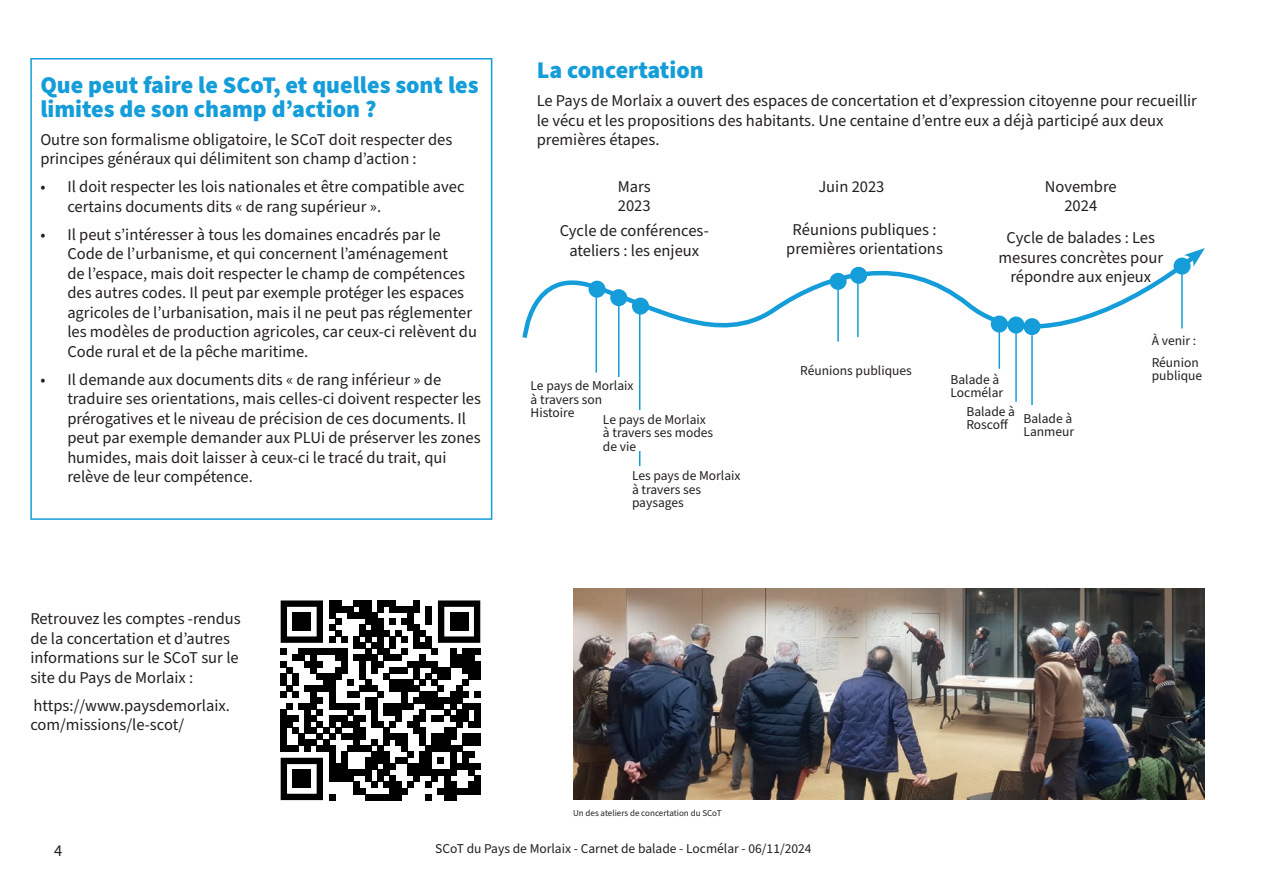
<style>
.page{position:relative;width:1263px;height:893px;background:#fff}
.page>*{position:absolute;margin:0;border:0;box-sizing:border-box;transform-origin:0 0}
.t1{font:900 24px/24px "Source Sans Pro";color:#149dd9}
.t2{font:16.5px/19.5px "Source Sans Pro";color:#231f20}
.t3{font:13.5px/13.5px "Source Sans Pro";color:#231f20}
.t4{font:9px "Source Sans Pro";color:#231f20}
</style>
<div class="page">
<div style="left:30px;top:58px;width:462px;height:462px;border:2px solid #149dd9"></div>
<img style="left:573px;top:588px;width:632px;height:212px">
<div style="left:383px;top:600px;width:7px;height:6px;background:#000001"></div>
<div style="left:383px;top:631px;width:7px;height:6px;background:#000001"></div>
<div style="left:383px;top:649px;width:7px;height:6px;background:#000001"></div>
<div style="left:383px;top:655px;width:7px;height:6px;background:#000001"></div>
<div style="left:383px;top:673px;width:7px;height:6px;background:#000001"></div>
<div style="left:383px;top:703px;width:7px;height:6px;background:#000001"></div>
<div style="left:383px;top:709px;width:7px;height:6px;background:#000001"></div>
<div style="left:383px;top:727px;width:7px;height:6px;background:#000001"></div>
<div style="left:281px;top:733px;width:6px;height:7px;background:#000001"></div>
<div style="left:299px;top:733px;width:6px;height:7px;background:#000001"></div>
<div style="left:317px;top:733px;width:6px;height:7px;background:#000001"></div>
<div style="left:329px;top:733px;width:6px;height:7px;background:#000001"></div>
<div style="left:341px;top:733px;width:6px;height:7px;background:#000001"></div>
<div style="left:347px;top:733px;width:6px;height:7px;background:#000001"></div>
<div style="left:353px;top:733px;width:6px;height:7px;background:#000001"></div>
<div style="left:359px;top:733px;width:6px;height:7px;background:#000001"></div>
<div style="left:383px;top:733px;width:7px;height:7px;background:#000001"></div>
<div style="left:390px;top:733px;width:6px;height:7px;background:#000001"></div>
<div style="left:396px;top:733px;width:6px;height:7px;background:#000001"></div>
<div style="left:402px;top:733px;width:6px;height:7px;background:#000001"></div>
<div style="left:420px;top:733px;width:6px;height:7px;background:#000001"></div>
<div style="left:432px;top:733px;width:6px;height:7px;background:#000001"></div>
<div style="left:438px;top:733px;width:6px;height:7px;background:#000001"></div>
<div style="left:444px;top:733px;width:6px;height:7px;background:#000001"></div>
<div style="left:450px;top:733px;width:6px;height:7px;background:#000001"></div>
<div style="left:462px;top:733px;width:6px;height:7px;background:#000001"></div>
<div style="left:468px;top:733px;width:6px;height:7px;background:#000001"></div>
<div style="left:474px;top:733px;width:6px;height:7px;background:#000001"></div>
<div style="left:383px;top:740px;width:7px;height:6px;background:#000001"></div>
<div style="left:383px;top:752px;width:7px;height:6px;background:#000001"></div>
<div style="left:383px;top:758px;width:7px;height:6px;background:#000001"></div>
<div style="left:383px;top:764px;width:7px;height:6px;background:#000001"></div>
<div style="left:383px;top:770px;width:7px;height:6px;background:#000001"></div>
<div style="left:383px;top:782px;width:7px;height:6px;background:#000001"></div>
<div style="left:383px;top:794px;width:7px;height:6px;background:#000001"></div>
<svg style="left:390px;top:740px;width:90px;height:60px"></svg>
<svg style="left:281px;top:600px;width:102px;height:133px"></svg>
<svg style="left:390px;top:600px;width:90px;height:133px"></svg>
<svg style="left:281px;top:740px;width:102px;height:60px"></svg>
<div style="left:293px;top:613px;width:18px;height:18px;background:#000001"></div>
<div style="left:450px;top:613px;width:18px;height:18px;background:#000001"></div>
<div style="left:293px;top:770px;width:18px;height:18px;background:#000001"></div>
<svg style="left:522px;top:257px;width:669px;height:107px"></svg>
<svg style="left:1184px;top:248px;width:21px;height:19px"></svg>
<div style="left:589px;top:281px;width:16px;height:16px;background:#149dd9;border-radius:50%"></div>
<div style="left:588px;top:281px;width:17px;height:17px;border:2px solid #149dd9;border-radius:50%"></div>
<div style="left:611px;top:290px;width:15px;height:15px;background:#149dd9;border-radius:50%"></div>
<div style="left:610px;top:289px;width:17px;height:17px;border:2px solid #149dd9;border-radius:50%"></div>
<hr style="left:595px;top:294px;width:2px;height:79px;background:#149dd9">
<div style="left:633px;top:298px;width:15px;height:16px;background:#149dd9;border-radius:50%"></div>
<div style="left:632px;top:298px;width:17px;height:17px;border:2px solid #149dd9;border-radius:50%"></div>
<hr style="left:618px;top:301px;width:1px;height:126px;background:#149dd9">
<hr style="left:639px;top:312px;width:1px;height:162px;background:#149dd9">
<div style="left:531px;top:377px;width:105px;height:40px;background:#fff"></div>
<div style="left:603px;top:410px;width:122px;height:41px;background:#fff"></div>
<div style="left:830px;top:274px;width:16px;height:15px;background:#149dd9;border-radius:50%"></div>
<div style="left:830px;top:273px;width:17px;height:17px;border:2px solid #149dd9;border-radius:50%"></div>
<hr style="left:837px;top:281px;width:2px;height:61px;background:#149dd9">
<hr style="left:857px;top:277px;width:2px;height:60px;background:#149dd9">
<div style="left:991px;top:316px;width:16px;height:16px;background:#149dd9;border-radius:50%"></div>
<div style="left:991px;top:316px;width:17px;height:17px;border:2px solid #149dd9;border-radius:50%"></div>
<div style="left:1008px;top:317px;width:16px;height:16px;background:#149dd9;border-radius:50%"></div>
<div style="left:1007px;top:317px;width:17px;height:17px;border:2px solid #149dd9;border-radius:50%"></div>
<div style="left:1024px;top:319px;width:16px;height:15px;background:#149dd9;border-radius:50%"></div>
<div style="left:1023px;top:318px;width:17px;height:17px;border:2px solid #149dd9;border-radius:50%"></div>
<hr style="left:998px;top:324px;width:2px;height:45px;background:#149dd9">
<hr style="left:1015px;top:324px;width:2px;height:78px;background:#149dd9">
<hr style="left:1031px;top:335px;width:2px;height:70px;background:#149dd9">
<div style="left:1174px;top:258px;width:16px;height:16px;background:#149dd9;border-radius:50%"></div>
<div style="left:1173px;top:258px;width:17px;height:17px;border:2px solid #149dd9;border-radius:50%"></div>
<hr style="left:1181px;top:268px;width:2px;height:60px;background:#149dd9">
<h1 class="t1" style="left:40px;top:73px;width:440px">Que peut faire le SCoT, et quelles sont les limites de son champ d’action ?</h1>
<p class="t2" style="left:40px;top:130px;width:413px">Outre son formalisme obligatoire, le SCoT doit respecter des principes généraux qui délimitent son champ d’action :</p>
<p class="t2" style="left:67px;top:177px;width:399px;text-indent:-27px">• Il doit respecter les lois nationales et être compatible avec certains documents dits « de rang supérieur ».</p>
<p class="t2" style="left:67px;top:225px;width:411px;text-indent:-27px">• Il peut s’intéresser à tous les domaines encadrés par le Code de l’urbanisme, et qui concernent l’aménagement<br>de l’espace, mais doit respecter le champ de compétences des autres codes. Il peut par exemple protéger les espaces agricoles de l’urbanisation, mais il ne peut pas réglementer les modèles de production agricoles, car ceux-ci relèvent du Code rural et de la pêche maritime.</p>
<p class="t2" style="left:67px;top:370px;width:415px;text-indent:-27px">• Il demande aux documents dits « de rang inférieur » de traduire ses orientations, mais celles-ci doivent respecter les prérogatives et le niveau de précision de ces documents. Il peut par exemple demander aux PLUi de préserver les zones humides, mais doit laisser à ceux-ci le tracé du trait, qui relève de leur compétence.</p>
<p class="t2" style="left:30px;top:609px;width:212px">Retrouvez les comptes -rendus de la concertation et d’autres informations sur le SCoT sur le site du Pays de Morlaix :</p>
<p class="t2" style="left:30px;top:696px;width:201px">https://www.paysdemorlaix. com/missions/le-scot/</p>
<h1 class="t1" style="left:537px;top:59px;width:169px">La concertation</h1>
<p class="t2" style="left:537px;top:92px;width:662px">Le Pays de Morlaix a ouvert des espaces de concertation et d’expression citoyenne pour recueillir le vécu et les propositions des habitants. Une centaine d’entre eux a déjà participé aux deux premières étapes.</p>
<p class="t2" style="left:618px;top:177px;width:34px">Mars<br>2023</p>
<p class="t2" style="left:818px;top:177px;width:68px">Juin 2023</p>
<p class="t2" style="left:1045px;top:177px;width:73px;text-align:center">Novembre<br>2024</p>
<p class="t2" style="left:560px;top:222px;width:151px;text-align:center">Cycle de conférences&shy;ateliers : les enjeux</p>
<p class="t2" style="left:786px;top:220px;width:158px;text-align:center">Réunions publiques : premières orientations</p>
<p class="t2" style="left:998px;top:229px;width:166px;text-align:center">Cycle de balades : Les mesures concrètes pour répondre aux enjeux</p>
<p class="t3" style="left:531px;top:380px;width:104px">Le pays de Morlaix à travers son<br>Histoire</p>
<p class="t3" style="left:603px;top:413px;width:112px">Le pays de Morlaix à travers ses modes de vie</p>
<p class="t3" style="left:632px;top:469px;width:110px">Les pays de Morlaix à travers ses paysages</p>
<p class="t3" style="left:800px;top:364px;width:113px">Réunions publiques</p>
<p class="t3" style="left:950px;top:373px;width:54px">Balade à<br>Locmélar</p>
<p class="t3" style="left:966px;top:405px;width:50px">Balade à<br>Roscoff</p>
<p class="t3" style="left:1023px;top:412px;width:52px">Balade à<br>Lanmeur</p>
<p class="t3" style="left:1152px;top:330px;width:49px;line-height:22px">À venir :<br>Réunion</p>
<p class="t3" style="left:1152px;top:369px;width:52px">publique</p>
<p class="t4" style="left:573px;top:807px;width:150px">Un des ateliers de concertation du SCoT</p>
<p class="t2" style="left:54px;top:841px;width:10px">4</p>
<p class="t3" style="left:435px;top:842px;width:378px">SCoT du Pays de Morlaix - Carnet de balade - Locmélar - 06/11/2024</p>
</div>
